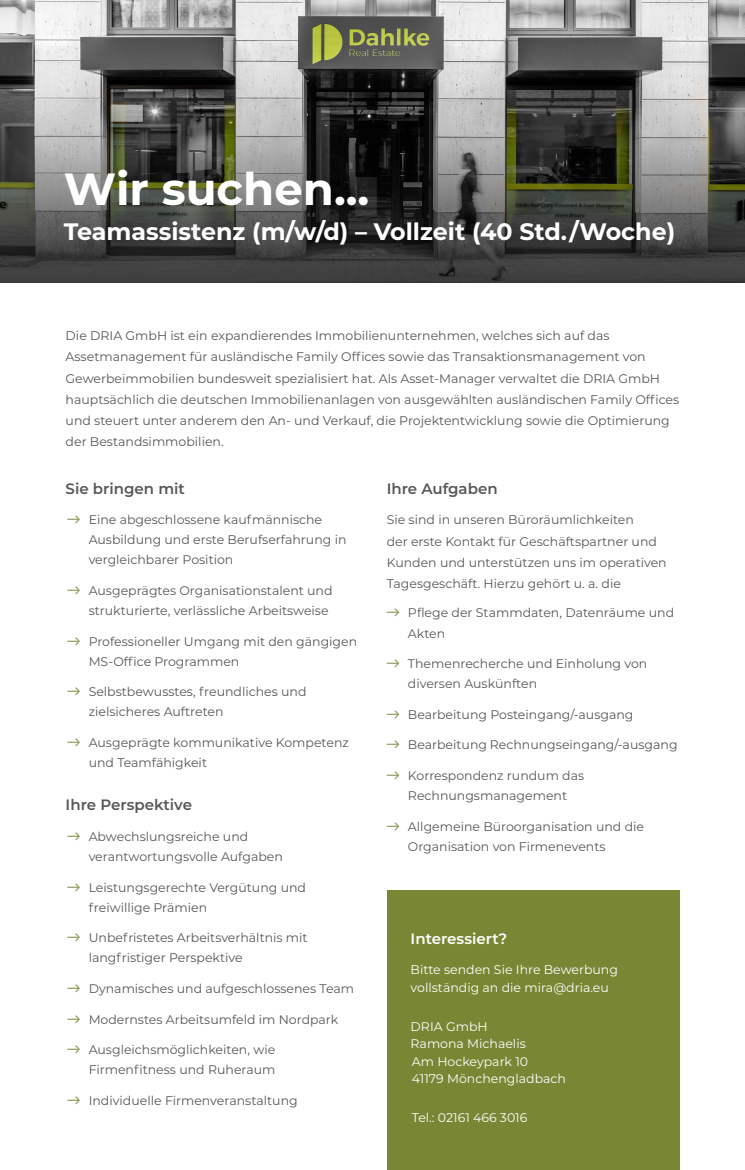
<style>
.page{position:relative;width:745px;height:1170px;background:#fff}
.page>*{position:absolute;margin:0;border:0;box-sizing:border-box;transform-origin:0 0}
.t1{font:700 45px "Montserrat";color:#fff}
.t2{font:700 23.75px "Montserrat";color:#fff}
.t3{font:600 15px "Montserrat";color:#57585a}
.t4{font:600 15px "Montserrat";color:#fff}
.t5{font:12.5px/20px "Montserrat";color:#57585a}
.t6{font:12.5px/17.5px "Montserrat";color:#fff}
</style>
<div class="page">
<img style="left:0;top:0;width:744px;height:283px">
<div style="left:386px;top:889px;width:293px;height:280px;background:#798634"></div>
<p class="t1" style="left:64px;top:156px;width:307px">Wir suchen...</p>
<p class="t2" style="left:64px;top:214px;width:612px">Teamassistenz (m/w/d) – Vollzeit (40 Std./Woche)</p>
<p class="t5" style="left:66px;top:324px;width:614px;line-height:21.2px">Die DRIA GmbH ist ein expandierendes Immobilienunternehmen, welches sich auf das Assetmanagement für ausländische Family Offices sowie das Transaktionsmanagement von Gewerbeimmobilien bundesweit spezialisiert hat. Als Asset-Manager verwaltet die DRIA GmbH hauptsächlich die deutschen Immobilienanlagen von ausgewählten ausländischen Family Offices und steuert unter anderem den An- und Verkauf, die Projektentwicklung sowie die Optimierung der Bestandsimmobilien.</p>
<p class="t3" style="left:66px;top:477px;width:121px">Sie bringen mit</p>
<p class="t3" style="left:386px;top:477px;width:112px">Ihre Aufgaben</p>
<p class="t5" style="left:89px;top:509px;width:259px">Eine abgeschlossene kaufmännische<br>Ausbildung und erste Berufserfahrung in vergleichbarer Position</p>
<p class="t5" style="left:89px;top:580px;width:245px">Ausgeprägtes Organisationstalent und strukturierte, verlässliche Arbeitsweise</p>
<p class="t5" style="left:89px;top:630px;width:270px">Professioneller Umgang mit den gängigen<br>MS-Office Programmen</p>
<p class="t5" style="left:89px;top:681px;width:219px">Selbstbewusstes, freundliches und zielsicheres Auftreten</p>
<p class="t5" style="left:89px;top:732px;width:261px">Ausgeprägte kommunikative Kompetenz und Teamfähigkeit</p>
<p class="t3" style="left:66px;top:794px;width:128px">Ihre Perspektive</p>
<p class="t5" style="left:89px;top:826px;width:195px">Abwechslungsreiche und verantwortungsvolle Aufgaben</p>
<p class="t5" style="left:89px;top:876px;width:219px">Leistungsgerechte Vergütung und freiwillige Prämien</p>
<p class="t5" style="left:89px;top:927px;width:220px">Unbefristetes Arbeitsverhältnis mit langfristiger Perspektive</p>
<p class="t5" style="left:89px;top:978px;width:267px">Dynamisches und aufgeschlossenes Team</p>
<p class="t5" style="left:89px;top:1008px;width:251px">Modernstes Arbeitsumfeld im Nordpark</p>
<p class="t5" style="left:89px;top:1039px;width:188px">Ausgleichsmöglichkeiten, wie<br>Firmenfitness und Ruheraum</p>
<p class="t5" style="left:89px;top:1090px;width:210px">Individuelle Firmenveranstaltung</p>
<p class="t5" style="left:386px;top:508px;width:281px;line-height:21.2px">Sie sind in unseren Büroräumlichkeiten<br>der erste Kontakt für Geschäftspartner und Kunden und unterstützen uns im operativen Tagesgeschäft. Hierzu gehört u. a. die</p>
<p class="t5" style="left:407px;top:602px;width:267px">Pflege der Stammdaten, Datenräume und<br>Akten</p>
<p class="t5" style="left:407px;top:653px;width:241px">Themenrecherche und Einholung von diversen Auskünften</p>
<p class="t5" style="left:407px;top:704px;width:227px">Bearbeitung Posteingang/-ausgang</p>
<p class="t5" style="left:407px;top:734px;width:271px">Bearbeitung Rechnungseingang/-ausgang</p>
<p class="t5" style="left:407px;top:765px;width:178px">Korrespondenz rundum das<br>Rechnungsmanagement</p>
<p class="t5" style="left:407px;top:815px;width:237px">Allgemeine Büroorganisation und die<br>Organisation von Firmenevents</p>
<p class="t4" style="left:410px;top:928px;width:98px">Interessiert?</p>
<p class="t6" style="left:410px;top:960px;width:209px">Bitte senden Sie Ihre Bewerbung vollständig an die mira@dria.eu</p>
<p class="t6" style="left:410px;top:1016px;width:157px">DRIA GmbH<br>Ramona Michaelis<br>Am Hockeypark 10<br>41179 Mönchengladbach</p>
<p class="t6" style="left:411px;top:1108px;width:117px">Tel.: 02161 466 3016</p>
</div>
